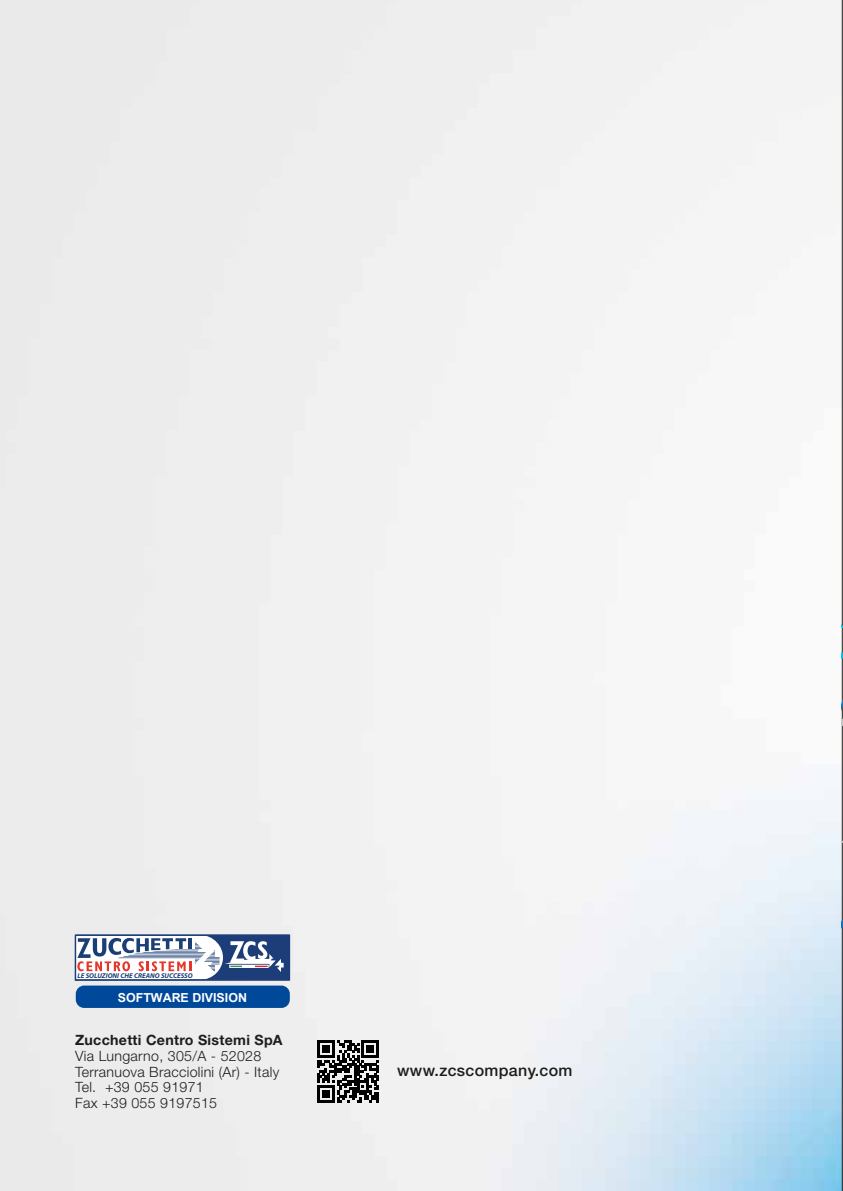
<style>
.page{position:relative;width:843px;height:1191px;background:#fff}
.page>*{position:absolute;margin:0;border:0;box-sizing:border-box;transform-origin:0 0}
.t1{font:500 16px "Helvetica Neue LT Std";letter-spacing:.02em;color:#1d1d1b}
.t2{font:300 14.2px/15.6px "Helvetica Neue LT Std";letter-spacing:.02em;color:#1d1d1b}
.t3{font:700 14.2px "Helvetica Neue LT Std";letter-spacing:.02em;color:#1d1d1b}
.t4{font:700 12.4px "Arial";color:#fff}
.t5{font:italic 700 7px "Myriad Pro";color:#1c3e77}
</style>
<div class="page">
<img style="left:0;top:0;width:842px;height:1191px">
<div style="left:313px;top:1036px;width:70px;height:71px;background:#f1f1f1"></div>
<svg style="left:317px;top:1040px;width:62px;height:62px"></svg>
<hr style="left:842px;top:0;width:1px;height:1191px;background:#1d1d1b">
<svg style="left:74px;top:934px;width:217px;height:47px"></svg>
<hr style="left:75px;top:934px;width:214px;height:1px;background:#1d3d78">
<div style="left:76px;top:985px;width:214px;height:23px;background:#00489a;border-radius:8px"></div>
<svg style="left:841px;top:527px;width:2px;height:422px"></svg>
<p class="t5" style="left:77px;top:971px;width:117px">LE SOLUZIONI CHE CREANO SUCCESSO</p>
<p class="t4" style="left:118px;top:989px;width:131px">SOFTWARE DIVISION</p>
<p class="t3" style="left:75px;top:1031px;width:209px">Zucchetti Centro Sistemi SpA</p>
<p class="t2" style="left:75px;top:1047px;width:206px">Via Lungarno, 305/A - 52028<br>Terranuova Bracciolini (Ar) - Italy<br>Tel. +39 055 91971<br>Fax +39 055 9197515</p>
<p class="t1" style="left:397px;top:1061px;width:177px">www.zcscompany.com</p>
</div>
